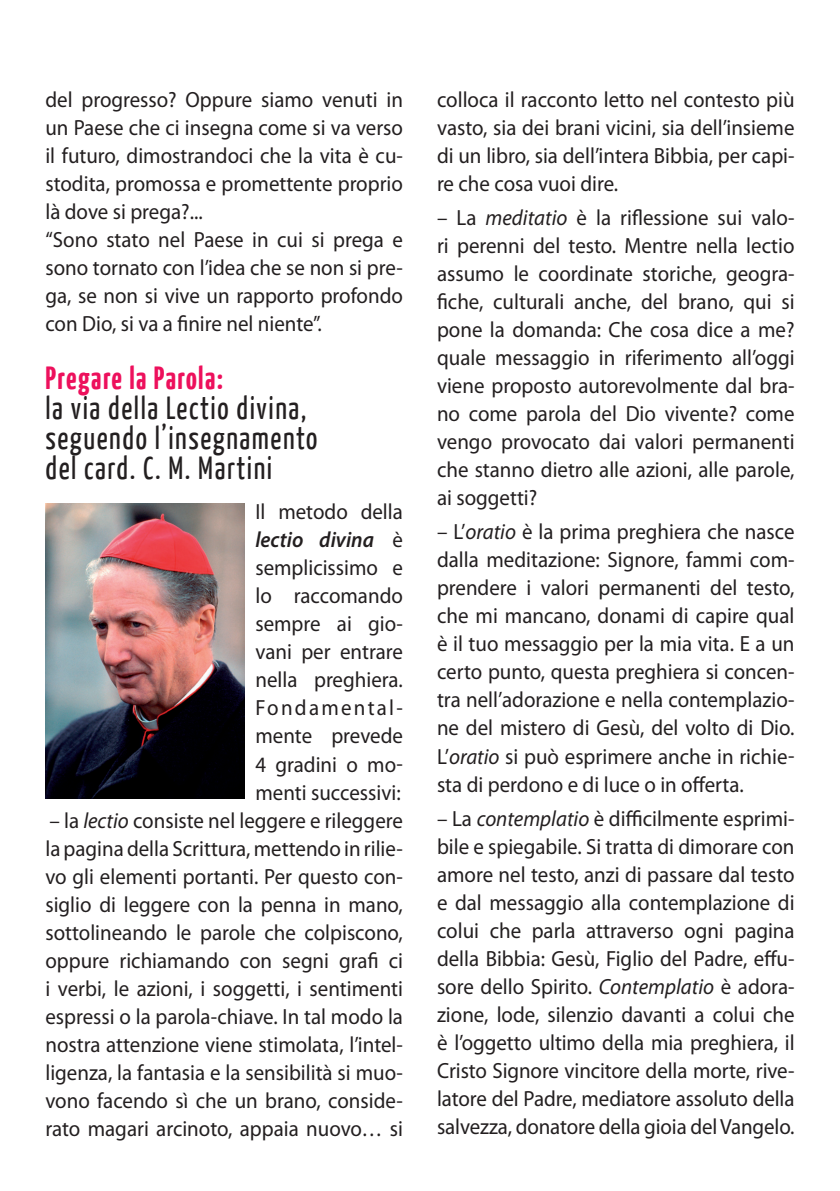
<style>
.page{position:relative;width:840px;height:1191px;background:#fff}
.page>*{position:absolute;margin:0;border:0;box-sizing:border-box;transform-origin:0 0}
.t1{font:32px/30px "Yanone Kaffeesatz";letter-spacing:.05em;color:#231f20;scale:.95 1}
.t2{font:700 32px "Yanone Kaffeesatz";letter-spacing:.05em;color:#ed105c;scale:.95 1}
.t3{font:22px/28px "Myriad Pro";color:#231f20;text-align:justify;scale:.95 1}
.s1{font-weight:600;font-style:italic}
.s2{font-style:italic}
</style>
<div class="page">
<img style="left:45px;top:503px;width:199px;height:296px">
<p class="t3" style="left:45px;top:86px;width:378px;text-align:left">del progresso? Oppure siamo venuti in un Paese che ci insegna come si va verso il futuro, dimostrandoci che la vita è cu&shy;stodita, promossa e promettente proprio là dove si prega?...<br>“Sono stato nel Paese in cui si prega e sono tornato con l’idea che se non si pre&shy;ga, se non si vive un rapporto profondo con Dio, si va a finire nel niente”.</p>
<h1 class="t2" style="left:45px;top:359px;width:188px">Pregare la Parola:</h1>
<h1 class="t1" style="left:45px;top:392px;width:287px">la via della Lectio divina, seguendo l’insegnamento del card. C. M. Martini</h1>
<p class="t3" style="left:255px;top:498px;width:157px">Il metodo della <span class="s1">lectio divina</span> è semplicissimo e lo raccomando sempre ai gio&shy;vani per entrare nella preghiera.<br>Fondamental&shy;mente prevede 4 gradini o mo&shy;menti successivi:</p>
<p class="t3" style="left:45px;top:806px;width:378px">– la <span class="s2">lectio</span> consiste nel leggere e rileggere la pagina della Scrittura, mettendo in rilie&shy;vo gli elementi portanti. Per questo con&shy;siglio di leggere con la penna in mano, sottolineando le parole che colpiscono, oppure richiamando con segni grafi ci i verbi, le azioni, i soggetti, i sentimenti espressi o la parola-chiave. In tal modo la nostra attenzione viene stimolata, l’intel&shy;ligenza, la fantasia e la sensibilità si muo&shy;vono facendo sì che un brano, conside&shy;rato magari arcinoto, appaia nuovo… si</p>
<p class="t3" style="left:437px;top:86px;width:377px">colloca il racconto letto nel contesto più vasto, sia dei brani vicini, sia dell’insieme di un libro, sia dell’intera Bibbia, per capi&shy;re che cosa vuoi dire.</p>
<p class="t3" style="left:437px;top:204px;width:378px">– La <span class="s2">meditatio</span> è la riflessione sui valo&shy;ri perenni del testo. Mentre nella lectio assumo le coordinate storiche, geogra&shy;fiche, culturali anche, del brano, qui si pone la domanda: Che cosa dice a me? quale messaggio in riferimento all’oggi viene proposto autorevolmente dal bra&shy;no come parola del Dio vivente? come vengo provocato dai valori permanenti che stanno dietro alle azioni, alle parole, ai soggetti?</p>
<p class="t3" style="left:437px;top:518px;width:378px">– L’<span class="s2">oratio</span> è la prima preghiera che nasce dalla meditazione: Signore, fammi com&shy;prendere i valori permanenti del testo, che mi mancano, donami di capire qual è il tuo messaggio per la mia vita. E a un certo punto, questa preghiera si concen&shy;tra nell’adorazione e nella contemplazio&shy;ne del mistero di Gesù, del volto di Dio.<br>L’<span class="s2">oratio</span> si può esprimere anche in richie&shy;sta di perdono e di luce o in offerta.</p>
<p class="t3" style="left:437px;top:804px;width:378px">– La <span class="s2">contemplatio</span> è difficilmente esprimi&shy;bile e spiegabile. Si tratta di dimorare con amore nel testo, anzi di passare dal testo e dal messaggio alla contemplazione di colui che parla attraverso ogni pagina della Bibbia: Gesù, Figlio del Padre, effu&shy;sore dello Spirito. <span class="s2">Contemplatio</span> è adora&shy;zione, lode, silenzio davanti a colui che è l’oggetto ultimo della mia preghiera, il Cristo Signore vincitore della morte, rive&shy;latore del Padre, mediatore assoluto della salvezza, donatore della gioia del Vangelo.</p>
</div>
